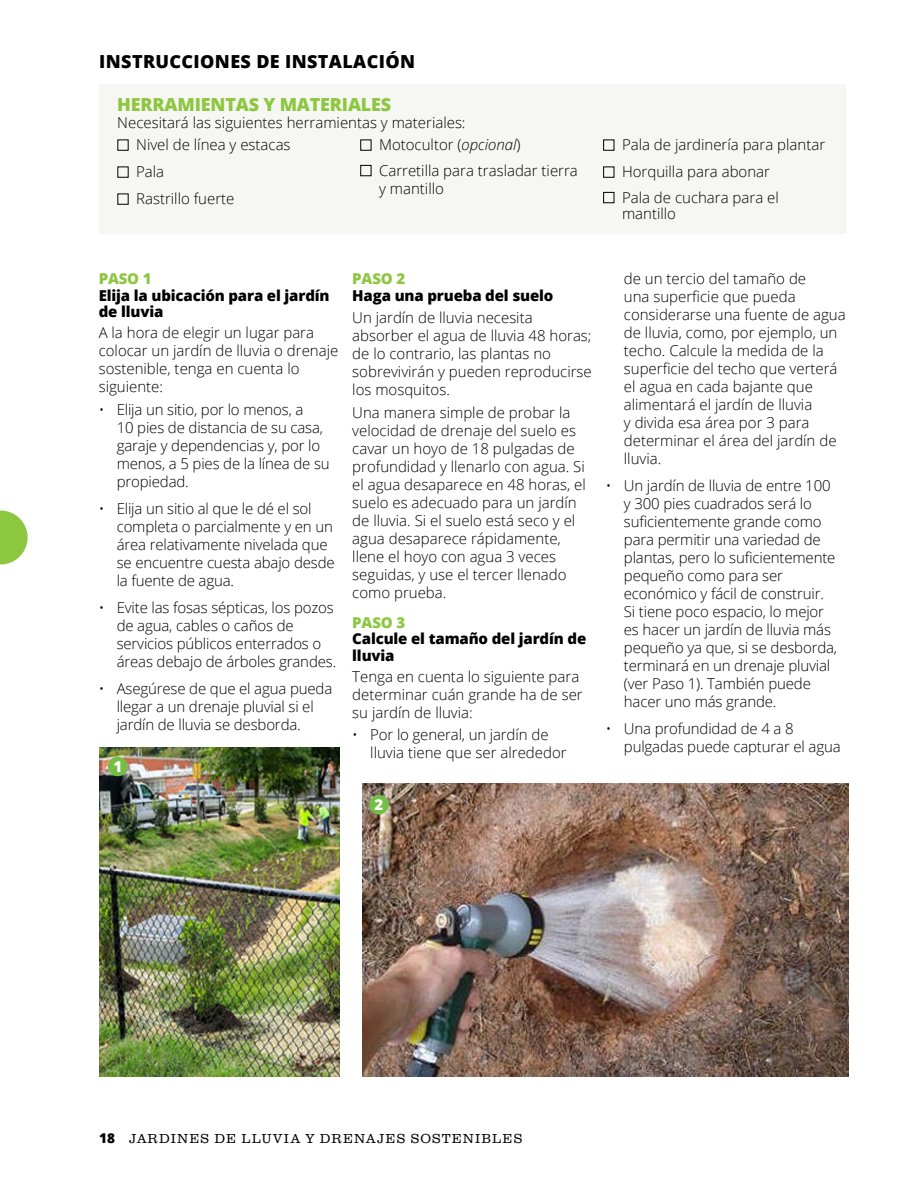
<style>
.page{position:relative;width:918px;height:1188px;background:#fff}
.page>*{position:absolute;margin:0;border:0;box-sizing:border-box;transform-origin:0 0}
.Step_heads{font:800 18px "Open Sans";letter-spacing:.02em;color:#000}
.instructions_first_para{font:800 18px "Open Sans";letter-spacing:-.01em;color:#8dc63f}
.instructions{font:300 15px/18px "Open Sans";letter-spacing:-.01em;color:#000}
.instructions_first_para-2{font:300 15px/18px "Open Sans";color:#000}
.text{font:300 15px/18px "Open Sans";color:#000}
.Step_heads-2{font:800 15px/16.5px "Open Sans";letter-spacing:-.01em;color:#000}
.Step{font:800 15px "Open Sans";letter-spacing:-.01em;color:#8dc63f}
.text-2{font:800 15px "Open Sans";color:#fff}
.B_head{font:300 13.5px "Clarendon URW";letter-spacing:.08em;color:#000}
.s1{font-style:italic}
.s2{font-family:"Open Sans";font-weight:800}
</style>
<div class="page">
<img style="left:99px;top:747px;width:240px;height:329px">
<svg style="left:0;top:510px;width:28px;height:54px"></svg>
<img style="left:363px;top:784px;width:486px;height:292px">
<div style="left:99px;top:84px;width:747px;height:150px;background:#f6f6f3"></div>
<div style="left:369px;top:795px;width:20px;height:19px;background:#72bf44;border-radius:50%"></div>
<div style="left:108px;top:757px;width:20px;height:19px;background:#72bf44;border-radius:50%"></div>
<p class="Step_heads" style="left:99px;top:48px;width:317px">INSTRUCCIONES DE INSTALACIÓN</p>
<p class="instructions_first_para" style="left:117px;top:91px;width:276px">HERRAMIENTAS Y MATERIALES</p>
<p class="instructions_first_para-2" style="left:117px;top:113px;width:350px">Necesitará las siguientes herramientas y materiales:</p>
<p class="text" style="left:117px;top:135px;width:175px">■ Nivel de línea y estacas</p>
<p class="text" style="left:117px;top:162px;width:48px">■ Pala</p>
<p class="text" style="left:117px;top:189px;width:119px">■ Rastrillo fuerte</p>
<p class="text" style="left:360px;top:135px;width:162px">■ Motocultor (<span class="s1">opcional</span>)</p>
<p class="text" style="left:379px;top:161px;width:200px;text-indent:-19px">■ Carretilla para trasladar tierra y mantillo</p>
<p class="text" style="left:603px;top:135px;width:224px">■ Pala de jardinería para plantar</p>
<p class="text" style="left:603px;top:162px;width:168px">■ Horquilla para abonar</p>
<p class="text" style="left:622px;top:189px;width:158px;line-height:16.5px;text-indent:-19px">■ Pala de cuchara para el mantillo</p>
<p class="Step" style="left:99px;top:267px;width:54px">PASO 1</p>
<p class="Step_heads-2" style="left:99px;top:286px;width:232px">Elija la ubicación para el jardín de lluvia</p>
<p class="instructions_first_para-2" style="left:99px;top:323px;width:241px">A la hora de elegir un lugar para colocar un jardín de lluvia o drenaje sostenible, tenga en cuenta lo siguiente:</p>
<p class="instructions" style="left:117px;top:400px;width:215px;text-indent:-18px">• Elija un sitio, por lo menos, a<br>10 pies de distancia de su casa, garaje y dependencias y, por lo menos, a 5 pies de la línea de su propiedad.</p>
<p class="instructions" style="left:117px;top:499px;width:220px;text-indent:-18px">• Elija un sitio al que le dé el sol completa o parcialmente y en un área relativamente nivelada que se encuentre cuesta abajo desde la fuente de agua.</p>
<p class="instructions" style="left:117px;top:598px;width:221px;text-indent:-18px">• Evite las fosas sépticas, los pozos de agua, cables o caños de servicios públicos enterrados o áreas debajo de árboles grandes.</p>
<p class="instructions" style="left:117px;top:679px;width:217px;text-indent:-18px">• Asegúrese de que el agua pueda llegar a un drenaje pluvial si el jardín de lluvia se desborda.</p>
<p class="text-2" style="left:113px;top:755px;width:10px">1</p>
<p class="Step" style="left:352px;top:267px;width:54px">PASO 2</p>
<p class="Step_heads-2" style="left:352px;top:286px;width:203px">Haga una prueba del suelo</p>
<p class="instructions" style="left:352px;top:308px;width:241px">Un jardín de lluvia necesita absorber el agua de lluvia 48 horas; de lo contrario, las plantas no sobrevivirán y pueden reproducirse los mosquitos.</p>
<p class="instructions" style="left:352px;top:403px;width:235px">Una manera simple de probar la velocidad de drenaje del suelo es cavar un hoyo de 18 pulgadas de profundidad y llenarlo con agua. Si el agua desaparece en 48 horas, el suelo es adecuado para un jardín de lluvia. Si el suelo está seco y el agua desaparece rápidamente, llene el hoyo con agua 3 veces seguidas, y use el tercer llenado como prueba.</p>
<p class="Step" style="left:352px;top:611px;width:54px">PASO 3</p>
<p class="Step_heads-2" style="left:352px;top:630px;width:235px">Calcule el tamaño del jardín de lluvia</p>
<p class="instructions_first_para-2" style="left:352px;top:667px;width:232px">Tenga en cuenta lo siguiente para determinar cuán grande ha de ser su jardín de lluvia:</p>
<p class="instructions" style="left:370px;top:725px;width:198px;text-indent:-18px">• Por lo general, un jardín de lluvia tiene que ser alrededor</p>
<p class="text-2" style="left:375px;top:794px;width:10px">2</p>
<p class="instructions" style="left:624px;top:269px;width:223px">de un tercio del tamaño de<br>una superficie que pueda considerarse una fuente de agua de lluvia, como, por ejemplo, un techo. Calcule la medida de la superficie del techo que verterá el agua en cada bajante que alimentará el jardín de lluvia<br>y divida esa área por 3 para determinar el área del jardín de lluvia.</p>
<p class="instructions" style="left:624px;top:476px;width:215px;text-indent:-18px">• Un jardín de lluvia de entre 100 y 300 pies cuadrados será lo suficientemente grande como para permitir una variedad de plantas, pero lo suficientemente pequeño como para ser económico y fácil de construir.<br>Si tiene poco espacio, lo mejor es hacer un jardín de lluvia más pequeño ya que, si se desborda, terminará en un drenaje pluvial (ver Paso 1). También puede hacer uno más grande.</p>
<p class="instructions" style="left:624px;top:719px;width:218px;text-indent:-18px">• Una profundidad de 4 a 8 pulgadas puede capturar el agua</p>
<p class="B_head" style="left:99px;top:1129px;width:425px"><span class="s2">18</span> JARDINES DE LLUVIA Y DRENAJES SOSTENIBLES</p>
</div>
